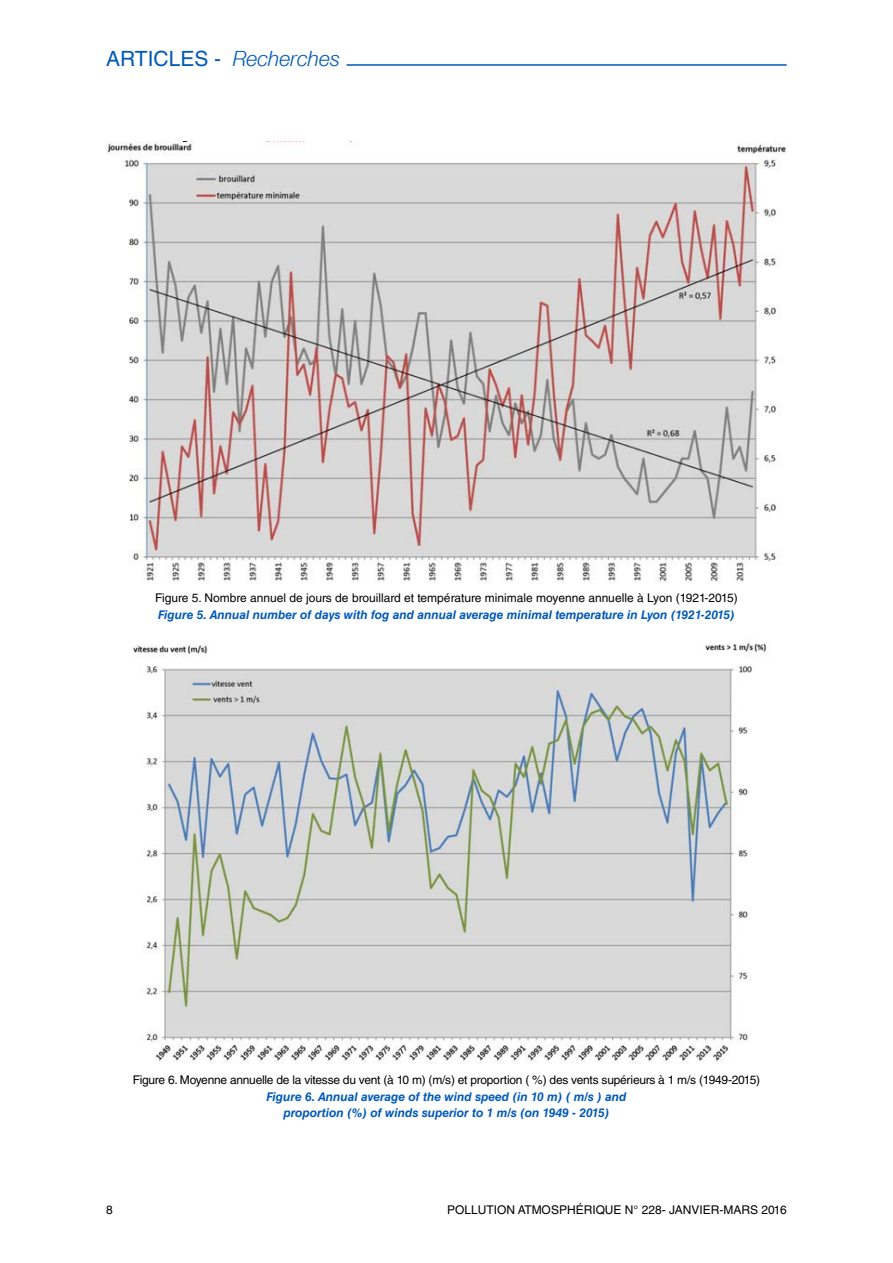
<style>
.page{position:relative;width:893px;height:1263px;background:#fff}
.page>*{position:absolute;margin:0;border:0;box-sizing:border-box;transform-origin:0 0}
.t1{font:italic 21px "Helvetica Neue";color:#0059ba}
.t2{font:12px "Helvetica LT Std";letter-spacing:-.01em;color:#000}
.t3{font:italic 700 12px/16.5px "Helvetica LT Std";color:#0059ba;text-align:center}
.s1{font-family:"Helvetica LT Std";font-style:normal}
</style>
<div class="page">
<hr style="left:347px;top:64px;width:440px;height:2px;background:#0059ba">
<img style="left:107px;top:141px;width:679px;height:442px">
<img style="left:133px;top:643px;width:634px;height:420px">
<h1 class="t1" style="left:106px;top:46px;width:235px"><span class="s1">ARTICLES -</span> Recherches</h1>
<p class="t2" style="left:155px;top:591px;width:584px">Figure 5. Nombre annuel de jours de brouillard et température minimale moyenne annuelle à Lyon (1921-2015)</p>
<p class="t3" style="left:158px;top:606px;width:578px">Figure 5. Annual number of days with fog and annual average minimal temperature in Lyon (1921-2015)</p>
<p class="t2" style="left:133px;top:1073px;width:629px">Figure 6. Moyenne annuelle de la vitesse du vent (à 10 m) (m/s) et proportion ( %) des vents supérieurs à 1 m/s (1949-2015)</p>
<p class="t3" style="left:266px;top:1088px;width:361px">Figure 6. Annual average of the wind speed (in 10 m) ( m/s ) and proportion (%) of winds superior to 1 m/s (on 1949 - 2015)</p>
<p class="t2" style="left:106px;top:1203px;width:8px">8</p>
<p class="t2" style="left:447px;top:1203px;width:341px">POLLUTION ATMOSPHÉRIQUE N° 228- JANVIER-MARS 2016</p>
</div>
